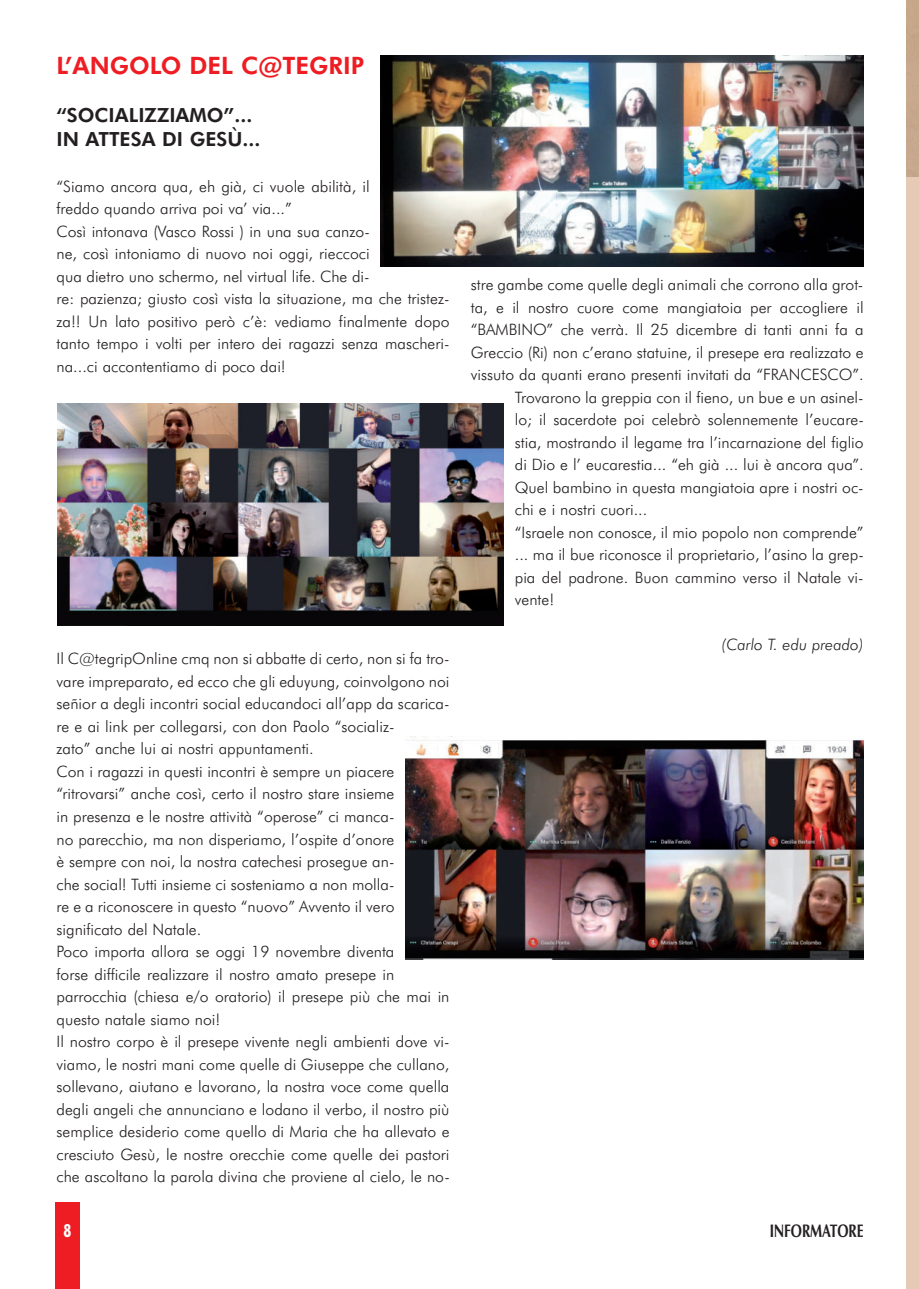
<style>
.page{position:relative;width:919px;height:1289px;background:#fff}
.page>*{position:absolute;margin:0;border:0;box-sizing:border-box;transform-origin:0 0}
.t1{font:800 24px "Futura BT";color:#ee1d23}
.t2{font:800 19.5px/23.4px "Futura BT";color:#231f20}
.t3{font:700 18.15px "Zapf Humanist 601 BT";color:#231f20;scale:.74 1}
.t4{font:700 condensed 18px "Futura BT";color:#fff}
.t5{font:300 15.75px/22.5px "Futura BT";color:#231f20}
.t6{font:italic 300 15.75px "Futura BT";color:#231f20}
</style>
<div class="page">
<div style="left:906px;top:176px;width:12px;height:1112px;background:#e6cab6"></div>
<div style="left:55px;top:1201px;width:25px;height:87px;background:#ee1d23"></div>
<img style="left:58px;top:403px;width:445px;height:222px">
<img style="left:381px;top:55px;width:482px;height:212px">
<img style="left:406px;top:736px;width:457px;height:223px">
<h1 class="t1" style="left:57px;top:51px;width:309px">L’ANGOLO DEL C@TEGRIP</h1>
<p class="t2" style="left:57px;top:104px;width:205px">“SOCIALIZZIAMO”...<br>IN ATTESA DI GESÙ...</p>
<p class="t5" style="left:57px;top:175px;width:394px">“Siamo ancora qua, eh già, ci vuole abilità, il<br>freddo quando arriva poi va’ via...”<br>Così intonava (Vasco Rossi ) in una sua canzo-<br>ne, così intoniamo di nuovo noi oggi, rieccoci<br>qua dietro uno schermo, nel virtual life. Che di-<br>re: pazienza; giusto così vista la situazione, ma che tristez&shy;za!! Un lato positivo però c’è: vediamo finalmente dopo tanto tempo i volti per intero dei ragazzi senza mascheri&shy;na...ci accontentiamo di poco dai!</p>
<p class="t5" style="left:57px;top:647px;width:395px">Il C@tegripOnline cmq non si abbatte di certo, non si fa tro&shy;vare impreparato, ed ecco che gli eduyung, coinvolgono noi señior a degli incontri social educandoci all’app da scarica&shy;re e ai link per collegarsi, con don Paolo “socializ-<br>zato” anche lui ai nostri appuntamenti.<br>Con i ragazzi in questi incontri è sempre un piacere “ritrovarsi” anche così, certo il nostro stare insieme<br>in presenza e le nostre attività “operose” ci manca-<br>no parecchio, ma non disperiamo, l’ospite d’onore<br>è sempre con noi, la nostra catechesi prosegue an-<br>che social! Tutti insieme ci sosteniamo a non molla-<br>re e a riconoscere in questo “nuovo” Avvento il vero significato del Natale.<br>Poco importa allora se oggi 19 novembre diventa<br>forse difficile realizzare il nostro amato presepe in parrocchia (chiesa e/o oratorio) il presepe più che mai in questo natale siamo noi!<br>Il nostro corpo è il presepe vivente negli ambienti dove vi&shy;viamo, le nostri mani come quelle di Giuseppe che cullano, sollevano, aiutano e lavorano, la nostra voce come quella degli angeli che annunciano e lodano il verbo, il nostro più semplice desiderio come quello di Maria che ha allevato e cresciuto Gesù, le nostre orecchie come quelle dei pastori che ascoltano la parola divina che proviene al cielo, le no-</p>
<p class="t5" style="left:470px;top:273px;width:394px">stre gambe come quelle degli animali che corrono alla grot-</p>
<p class="t5" style="left:470px;top:296px;width:394px">ta, e il nostro cuore come mangiatoia per accogliere il</p>
<p class="t5" style="left:470px;top:318px;width:394px">“BAMBINO” che verrà. Il 25 dicembre di tanti anni fa a</p>
<p class="t5" style="left:470px;top:341px;width:394px">Greccio (Ri) non c’erano statuine, il presepe era realizzato e</p>
<p class="t5" style="left:470px;top:363px;width:394px">vissuto da quanti erano presenti invitati da “FRANCESCO”.</p>
<p class="t5" style="left:515px;top:386px;width:350px">Trovarono la greppia con il fieno, un bue e un asinel-</p>
<p class="t5" style="left:515px;top:408px;width:350px">lo; il sacerdote poi celebrò solennemente l’eucare-</p>
<p class="t5" style="left:515px;top:431px;width:350px">stia, mostrando il legame tra l’incarnazione del figlio</p>
<p class="t5" style="left:515px;top:453px;width:350px">di Dio e l’ eucarestia... “eh già ... lui è ancora qua”.</p>
<p class="t5" style="left:515px;top:476px;width:350px">Quel bambino in questa mangiatoia apre i nostri oc-</p>
<p class="t5" style="left:515px;top:498px;width:134px">chi e i nostri cuori...</p>
<p class="t5" style="left:515px;top:521px;width:350px">“Israele non conosce, il mio popolo non comprende”</p>
<p class="t5" style="left:515px;top:543px;width:350px">... ma il bue riconosce il proprietario, l’asino la grep-</p>
<p class="t5" style="left:515px;top:566px;width:350px">pia del padrone. Buon cammino verso il Natale vi-</p>
<p class="t5" style="left:515px;top:588px;width:41px">vente!</p>
<p class="t6" style="left:721px;top:635px;width:143px">(Carlo T. edu preado)</p>
<p class="t4" style="left:64px;top:1220px;width:9px">8</p>
<p class="t3" style="left:769px;top:1220px;width:128px">INFORMATORE</p>
</div>
